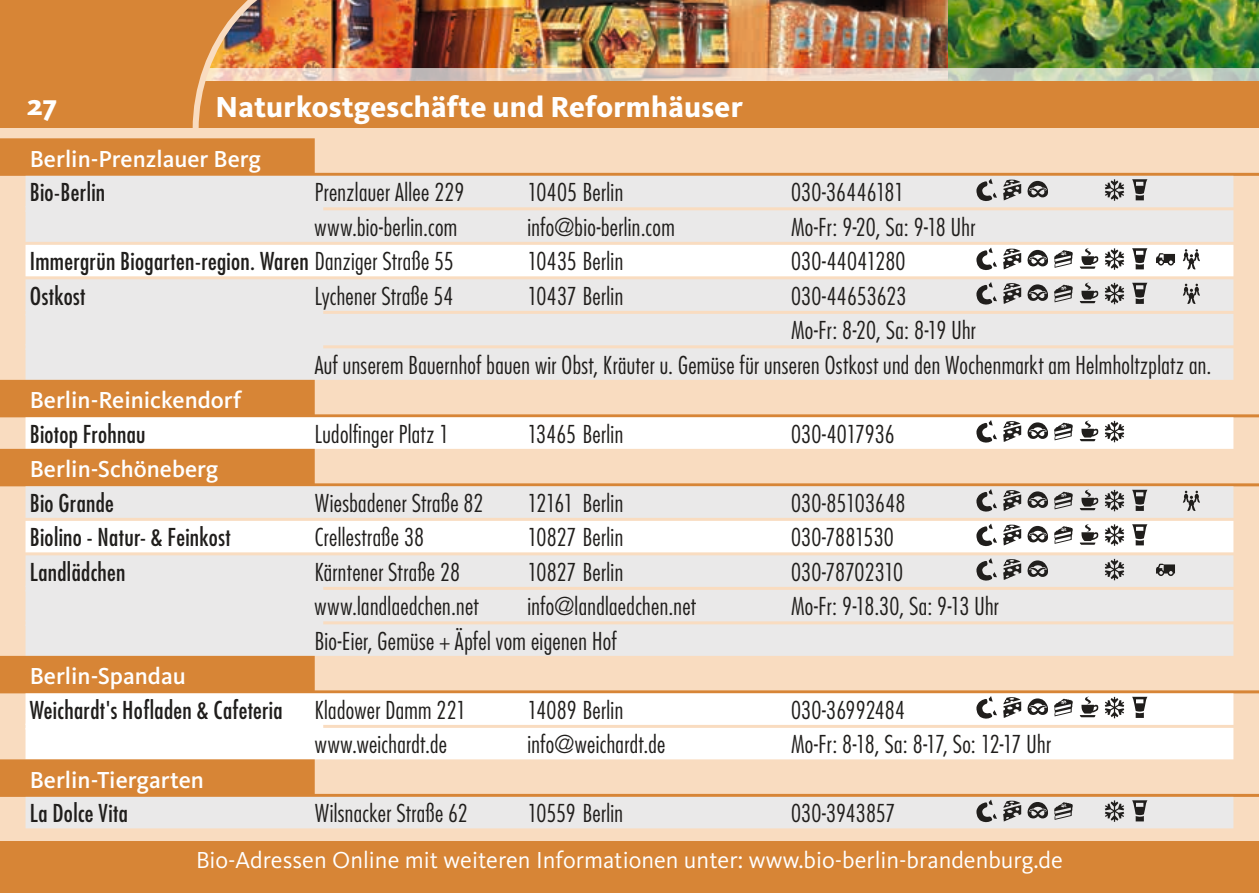
<style>
.page{position:relative;width:1259px;height:893px;background:#f9dcc0}
.page>*{position:absolute;margin:0;border:0;box-sizing:border-box;transform-origin:0 0}
.t1{font:800 30px "Kievit";letter-spacing:.01em;color:#fff}
.t2{font:300 condensed 24px "Futura";letter-spacing:.015em;color:#201e1c}
.t3{font:condensed 24px "Futura";letter-spacing:.015em;color:#201e1c}
.t4{font:500 24px "Kievit";color:#fff}
.t5{font:24px "Kievit";color:#fff}
.t6{font:300 condensed 24px "Futura";letter-spacing:-.01em;color:#201e1c}
.s1{font-weight:300}
</style>
<div class="page">
<div style="left:0;top:0;width:1259px;height:128px;background:#d78536"></div>
<img style="left:192px;top:0;width:1067px;height:128px">
<div style="left:0;top:138px;width:315px;height:36px;background:#d78536"></div>
<hr style="left:0;top:173px;width:1259px;height:3px;background:#d78536">
<div style="left:26px;top:176px;width:1207px;height:31px;background:#eae9e9"></div>
<div style="left:26px;top:210px;width:1207px;height:32px;background:#eae9e9"></div>
<div style="left:26px;top:206px;width:297px;height:6px;background:#eae9e9"></div>
<div style="left:26px;top:245px;width:1207px;height:31px;background:#fff"></div>
<div style="left:26px;top:279px;width:1207px;height:32px;background:#eae9e9"></div>
<div style="left:26px;top:314px;width:1207px;height:31px;background:#eae9e9"></div>
<div style="left:26px;top:310px;width:297px;height:6px;background:#eae9e9"></div>
<div style="left:26px;top:348px;width:1207px;height:32px;background:#eae9e9"></div>
<div style="left:26px;top:344px;width:297px;height:6px;background:#eae9e9"></div>
<div style="left:0;top:380px;width:315px;height:36px;background:#d78536"></div>
<hr style="left:0;top:414px;width:1259px;height:3px;background:#d78536">
<div style="left:26px;top:417px;width:1207px;height:32px;background:#fff"></div>
<div style="left:0;top:449px;width:315px;height:36px;background:#d78536"></div>
<hr style="left:0;top:483px;width:1259px;height:3px;background:#d78536">
<div style="left:26px;top:486px;width:1207px;height:32px;background:#eae9e9"></div>
<div style="left:26px;top:521px;width:1207px;height:31px;background:#fff"></div>
<div style="left:26px;top:555px;width:1207px;height:32px;background:#eae9e9"></div>
<div style="left:26px;top:590px;width:1207px;height:31px;background:#eae9e9"></div>
<div style="left:26px;top:586px;width:297px;height:6px;background:#eae9e9"></div>
<div style="left:26px;top:624px;width:1207px;height:32px;background:#eae9e9"></div>
<div style="left:26px;top:620px;width:297px;height:6px;background:#eae9e9"></div>
<div style="left:0;top:656px;width:315px;height:36px;background:#d78536"></div>
<hr style="left:0;top:690px;width:1259px;height:3px;background:#d78536">
<div style="left:26px;top:693px;width:1207px;height:32px;background:#fff"></div>
<div style="left:26px;top:728px;width:1207px;height:31px;background:#fff"></div>
<div style="left:26px;top:724px;width:297px;height:6px;background:#fff"></div>
<div style="left:0;top:759px;width:315px;height:36px;background:#d78536"></div>
<hr style="left:0;top:794px;width:1259px;height:3px;background:#d78536">
<div style="left:26px;top:797px;width:1207px;height:31px;background:#eae9e9"></div>
<svg style="left:976px;top:179px;width:72px;height:22px"></svg>
<svg style="left:1104px;top:179px;width:44px;height:22px"></svg>
<svg style="left:976px;top:248px;width:172px;height:22px"></svg>
<svg style="left:1156px;top:249px;width:44px;height:21px"></svg>
<svg style="left:976px;top:282px;width:172px;height:23px"></svg>
<svg style="left:1182px;top:283px;width:18px;height:21px"></svg>
<svg style="left:976px;top:420px;width:149px;height:23px"></svg>
<svg style="left:976px;top:489px;width:172px;height:23px"></svg>
<svg style="left:1182px;top:490px;width:18px;height:21px"></svg>
<svg style="left:976px;top:524px;width:172px;height:23px"></svg>
<svg style="left:976px;top:558px;width:72px;height:23px"></svg>
<svg style="left:1104px;top:558px;width:21px;height:23px"></svg>
<svg style="left:1156px;top:563px;width:19px;height:13px"></svg>
<svg style="left:976px;top:696px;width:172px;height:23px"></svg>
<svg style="left:976px;top:800px;width:97px;height:23px"></svg>
<svg style="left:1104px;top:800px;width:44px;height:22px"></svg>
<div style="left:0;top:842px;width:1259px;height:51px;background:#d78536"></div>
<p class="t1" style="left:27px;top:87px;width:32px">27</p>
<p class="t1" style="left:216px;top:89px;width:529px">Naturkostgeschäfte und Reformhäuser</p>
<p class="t4" style="left:30px;top:145px;width:233px">Berlin-Prenzlauer Berg</p>
<p class="t3" style="left:30px;top:177px;width:77px">Bio-Berlin</p>
<p class="t2" style="left:315px;top:177px;width:151px">Prenzlauer Allee 229</p>
<p class="t2" style="left:527px;top:177px;width:97px">10405 Berlin</p>
<p class="t2" style="left:791px;top:177px;width:114px">030-36446181</p>
<p class="t2" style="left:315px;top:212px;width:144px">www.bio-berlin.com</p>
<p class="t2" style="left:527px;top:212px;width:149px">info@bio-berlin.com</p>
<p class="t2" style="left:791px;top:212px;width:186px">Mo-Fr: 9-20, Sa: 9-18 Uhr</p>
<p class="t3" style="left:30px;top:246px;width:425px">Immergrün Biogarten-region. Waren <span class="s1">Danziger Straße 55</span></p>
<p class="t2" style="left:527px;top:246px;width:97px">10435 Berlin</p>
<p class="t2" style="left:791px;top:246px;width:116px">030-44041280</p>
<p class="t3" style="left:30px;top:281px;width:57px">Ostkost</p>
<p class="t2" style="left:315px;top:281px;width:140px">Lychener Straße 54</p>
<p class="t2" style="left:527px;top:281px;width:97px">10437 Berlin</p>
<p class="t2" style="left:791px;top:281px;width:117px">030-44653623</p>
<p class="t2" style="left:791px;top:315px;width:186px">Mo-Fr: 8-20, Sa: 8-19 Uhr</p>
<p class="t2" style="left:315px;top:350px;width:898px">Auf unserem Bauernhof bauen wir Obst, Kräuter u. Gemüse für unseren Ostkost und den Wochenmarkt am Helmholtzplatz an.</p>
<p class="t4" style="left:30px;top:387px;width:213px">Berlin-Reinickendorf</p>
<p class="t3" style="left:30px;top:419px;width:117px">Biotop Frohnau</p>
<p class="t2" style="left:315px;top:419px;width:136px">Ludolfinger Platz 1</p>
<p class="t2" style="left:527px;top:419px;width:97px">13465 Berlin</p>
<p class="t2" style="left:791px;top:419px;width:105px">030-4017936</p>
<p class="t4" style="left:30px;top:456px;width:190px">Berlin-Schöneberg</p>
<p class="t3" style="left:30px;top:488px;width:86px">Bio Grande</p>
<p class="t2" style="left:315px;top:488px;width:170px">Wiesbadener Straße 82</p>
<p class="t2" style="left:527px;top:488px;width:97px">12161 Berlin</p>
<p class="t2" style="left:791px;top:488px;width:116px">030-85103648</p>
<p class="t3" style="left:30px;top:522px;width:202px">Biolino - Natur- &amp; Feinkost</p>
<p class="t2" style="left:315px;top:522px;width:111px">Crellestraße 38</p>
<p class="t2" style="left:527px;top:522px;width:97px">10827 Berlin</p>
<p class="t2" style="left:791px;top:522px;width:104px">030-7881530</p>
<p class="t3" style="left:30px;top:557px;width:97px">Landlädchen</p>
<p class="t2" style="left:315px;top:557px;width:147px">Kärntener Straße 28</p>
<p class="t2" style="left:527px;top:557px;width:97px">10827 Berlin</p>
<p class="t6" style="left:791px;top:557px;width:114px">030-78702310</p>
<p class="t2" style="left:315px;top:591px;width:165px">www.landlaedchen.net</p>
<p class="t2" style="left:527px;top:591px;width:170px">info@landlaedchen.net</p>
<p class="t2" style="left:791px;top:591px;width:209px">Mo-Fr: 9-18.30, Sa: 9-13 Uhr</p>
<p class="t2" style="left:315px;top:626px;width:303px">Bio-Eier, Gemüse + Äpfel vom eigenen Hof</p>
<p class="t4" style="left:30px;top:663px;width:157px">Berlin-Spandau</p>
<p class="t3" style="left:30px;top:695px;width:254px">Weichardt's Hofladen &amp; Cafeteria</p>
<p class="t2" style="left:315px;top:695px;width:153px">Kladower Damm 221</p>
<p class="t2" style="left:527px;top:695px;width:97px">14089 Berlin</p>
<p class="t2" style="left:791px;top:695px;width:116px">030-36992484</p>
<p class="t2" style="left:315px;top:729px;width:134px">www.weichardt.de</p>
<p class="t2" style="left:527px;top:729px;width:139px">info@weichardt.de</p>
<p class="t2" style="left:791px;top:729px;width:261px">Mo-Fr: 8-18, Sa: 8-17, So: 12-17 Uhr</p>
<p class="t4" style="left:30px;top:766px;width:176px">Berlin-Tiergarten</p>
<p class="t3" style="left:30px;top:798px;width:100px">La Dolce Vita</p>
<p class="t2" style="left:315px;top:798px;width:155px">Wilsnacker Straße 62</p>
<p class="t2" style="left:527px;top:798px;width:97px">10559 Berlin</p>
<p class="t2" style="left:791px;top:798px;width:106px">030-3943857</p>
<p class="t5" style="left:196px;top:847px;width:868px">Bio-Adressen Online mit weiteren Informationen unter: www.bio-berlin-brandenburg.de</p>
</div>
